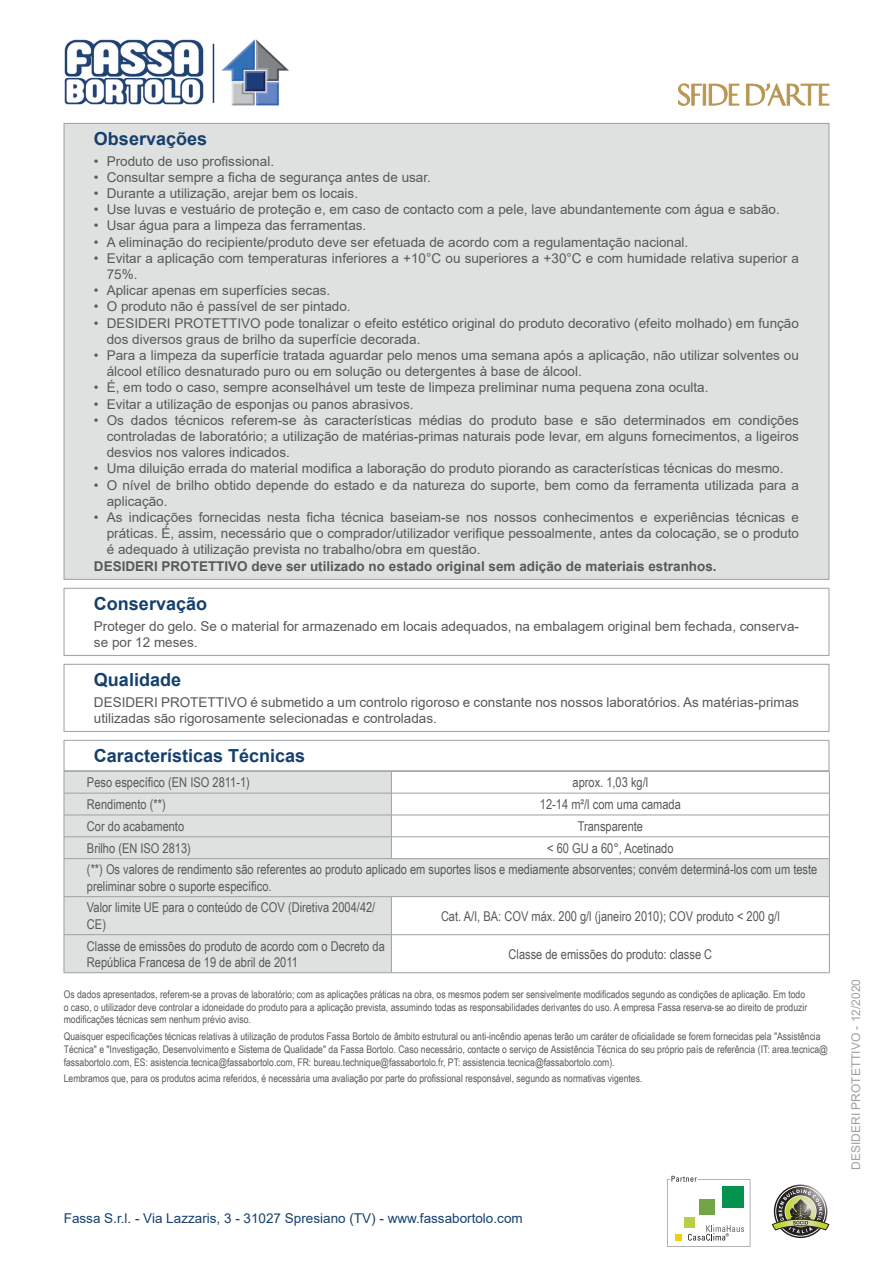
<style>
.page{position:relative;width:893px;height:1263px;background:#fff}
.page>*{position:absolute;margin:0;border:0;box-sizing:border-box;transform-origin:0 0}
.Titolo{font:700 18px "Arial";color:#15406e}
.Qualita{font:13.5px/16.2px "Arial";color:#57585a}
.normale_sx{font:13.5px/16.2px "Arial Narrow";color:#57585a}
.normale_centrato{font:13.5px "Arial Narrow";color:#57585a}
.Conservazione{font:13.5px/16.2px "Arial";color:#57585a}
.Note{font:700 13.5px "Arial";color:#57585a}
.t1{font:13.5px "Arial";color:#15406e}
.t2{font:12px "Arial";color:#9ba1a4}
.Disclaimer{font:10.5px/12.6px "Arial Narrow";color:#57585a}
</style>
<div class="page">
<svg style="left:667px;top:1176px;width:83px;height:71px"></svg>
<svg style="left:772px;top:1186px;width:57px;height:50px"></svg>
<img style="left:64px;top:39px;width:140px;height:66px">
<hr style="left:213px;top:44px;width:1px;height:59px;background:#15406e">
<img style="left:221px;top:39px;width:68px;height:67px">
<svg style="left:678px;top:83px;width:24px;height:23px"></svg>
<hr style="left:703px;top:84px;width:3px;height:21px;background:#b99652">
<svg style="left:709px;top:84px;width:30px;height:22px"></svg>
<svg style="left:746px;top:83px;width:83px;height:23px"></svg>
<div style="left:64px;top:123px;width:765px;height:456px;background:#dfe1e1"></div>
<div style="left:64px;top:588px;width:765px;height:68px;border:1px solid #9ba1a4"></div>
<div style="left:64px;top:664px;width:765px;height:68px;border:1px solid #9ba1a4"></div>
<div style="left:64px;top:740px;width:765px;height:31px;border:1px solid #9ba1a4"></div>
<svg style="left:65px;top:772px;width:764px;height:200px;fill:#dfe1e1"></svg>
<hr style="left:64px;top:771px;width:327px;height:1px;background:#9ba1a4">
<hr style="left:391px;top:771px;width:439px;height:1px;background:#9ba1a4">
<hr style="left:64px;top:793px;width:327px;height:1px;background:#9ba1a4">
<hr style="left:391px;top:793px;width:439px;height:1px;background:#9ba1a4">
<hr style="left:64px;top:815px;width:327px;height:1px;background:#9ba1a4">
<hr style="left:391px;top:815px;width:439px;height:1px;background:#9ba1a4">
<hr style="left:64px;top:836px;width:327px;height:1px;background:#9ba1a4">
<svg style="left:64px;top:772px;width:1px;height:86px"></svg>
<hr style="left:391px;top:836px;width:439px;height:1px;background:#9ba1a4">
<svg style="left:391px;top:771px;width:1px;height:87px"></svg>
<svg style="left:829px;top:771px;width:1px;height:87px"></svg>
<hr style="left:64px;top:858px;width:327px;height:1px;background:#9ba1a4">
<hr style="left:64px;top:859px;width:1px;height:37px;background:#9ba1a4">
<hr style="left:391px;top:858px;width:439px;height:1px;background:#9ba1a4">
<hr style="left:829px;top:859px;width:1px;height:37px;background:#9ba1a4">
<hr style="left:64px;top:896px;width:327px;height:1px;background:#9ba1a4">
<hr style="left:64px;top:897px;width:1px;height:37px;background:#9ba1a4">
<hr style="left:391px;top:896px;width:439px;height:1px;background:#9ba1a4">
<hr style="left:391px;top:897px;width:1px;height:37px;background:#9ba1a4">
<hr style="left:829px;top:897px;width:1px;height:37px;background:#9ba1a4">
<hr style="left:64px;top:934px;width:327px;height:1px;background:#9ba1a4">
<hr style="left:64px;top:935px;width:1px;height:37px;background:#9ba1a4">
<hr style="left:64px;top:972px;width:327px;height:1px;background:#9ba1a4">
<hr style="left:391px;top:934px;width:439px;height:1px;background:#9ba1a4">
<hr style="left:391px;top:935px;width:1px;height:37px;background:#9ba1a4">
<hr style="left:829px;top:935px;width:1px;height:37px;background:#9ba1a4">
<hr style="left:391px;top:972px;width:439px;height:1px;background:#9ba1a4">
<p class="Titolo" style="left:94px;top:126px;width:115px">Observações</p>
<p class="Qualita" style="left:94px;top:153px;width:182px">• Produto de uso profissional.</p>
<p class="Qualita" style="left:94px;top:169px;width:338px">• Consultar sempre a ficha de segurança antes de usar.</p>
<p class="Qualita" style="left:94px;top:185px;width:266px">• Durante a utilização, arejar bem os locais.</p>
<p class="Qualita" style="left:94px;top:201px;width:687px">• Use luvas e vestuário de proteção e, em caso de contacto com a pele, lave abundantemente com água e sabão.</p>
<p class="Qualita" style="left:94px;top:217px;width:274px">• Usar água para a limpeza das ferramentas.</p>
<p class="Qualita" style="left:94px;top:234px;width:596px">• A eliminação do recipiente/produto deve ser efetuada de acordo com a regulamentação nacional.</p>
<p class="Qualita" style="left:107px;top:250px;width:694px;text-indent:-13px">• Evitar a aplicação com temperaturas inferiores a +10°C ou superiores a +30°C e com humidade relativa superior a<br>75%.</p>
<p class="Qualita" style="left:94px;top:282px;width:238px">• Aplicar apenas em superfícies secas.</p>
<p class="Qualita" style="left:94px;top:298px;width:258px">• O produto não é passível de ser pintado.</p>
<p class="Qualita" style="left:107px;top:315px;width:694px;text-indent:-13px">• DESIDERI PROTETTIVO pode tonalizar o efeito estético original do produto decorativo (efeito molhado) em função dos diversos graus de brilho da superfície decorada.</p>
<p class="Qualita" style="left:107px;top:347px;width:694px;text-indent:-13px">• Para a limpeza da superfície tratada aguardar pelo menos uma semana após a aplicação, não utilizar solventes ou álcool etílico desnaturado puro ou em solução ou detergentes à base de álcool.</p>
<p class="Qualita" style="left:94px;top:379px;width:616px">• É, em todo o caso, sempre aconselhável um teste de limpeza preliminar numa pequena zona oculta.</p>
<p class="Qualita" style="left:94px;top:396px;width:321px">• Evitar a utilização de esponjas ou panos abrasivos.</p>
<p class="Qualita" style="left:107px;top:412px;width:694px;text-align:justify;text-indent:-13px">• Os dados técnicos referem-se às características médias do produto base e são determinados em condições controladas de laboratório; a utilização de matérias-primas naturais pode levar, em alguns fornecimentos, a ligeiros desvios nos valores indicados.</p>
<p class="Qualita" style="left:94px;top:460px;width:691px">• Uma diluição errada do material modifica a laboração do produto piorando as características técnicas do mesmo.</p>
<p class="Qualita" style="left:107px;top:477px;width:694px;text-indent:-13px">• O nível de brilho obtido depende do estado e da natureza do suporte, bem como da ferramenta utilizada para a aplicação.</p>
<p class="Qualita" style="left:107px;top:509px;width:694px;text-align:justify;text-indent:-13px">• As indicações fornecidas nesta ficha técnica baseiam-se nos nossos conhecimentos e experiências técnicas e práticas. É, assim, necessário que o comprador/utilizador verifique pessoalmente, antes da colocação, se o produto é adequado à utilização prevista no trabalho/obra em questão.</p>
<p class="Note" style="left:94px;top:556px;width:624px">DESIDERI PROTETTIVO deve ser utilizado no estado original sem adição de materiais estranhos.</p>
<p class="Titolo" style="left:94px;top:591px;width:115px">Conservação</p>
<p class="Conservazione" style="left:94px;top:618px;width:706px">Proteger do gelo. Se o material for armazenado em locais adequados, na embalagem original bem fechada, conserva&shy;se por 12 meses.</p>
<p class="Titolo" style="left:94px;top:667px;width:89px">Qualidade</p>
<p class="Qualita" style="left:94px;top:694px;width:706px">DESIDERI PROTETTIVO é submetido a um controlo rigoroso e constante nos nossos laboratórios. As matérias-primas utilizadas são rigorosamente selecionadas e controladas.</p>
<p class="Titolo" style="left:94px;top:743px;width:213px">Características Técnicas</p>
<p class="normale_sx" style="left:87px;top:774px;width:164px">Peso específico (EN ISO 2811-1)</p>
<p class="normale_centrato" style="left:573px;top:772px;width:77px">aprox. 1,03 kg/l</p>
<p class="normale_sx" style="left:87px;top:796px;width:80px">Rendimento (**)</p>
<p class="normale_centrato" style="left:540px;top:794px;width:142px">12-14 m²/l com uma camada</p>
<p class="normale_sx" style="left:87px;top:817px;width:99px">Cor do acabamento</p>
<p class="normale_centrato" style="left:578px;top:816px;width:67px">Transparente</p>
<p class="normale_sx" style="left:87px;top:839px;width:105px">Brilho (EN ISO 2813)</p>
<p class="normale_centrato" style="left:547px;top:838px;width:128px">&lt; 60 GU a 60°, Acetinado</p>
<p class="normale_sx" style="left:87px;top:861px;width:732px">(**) Os valores de rendimento são referentes ao produto aplicado em suportes lisos e mediamente absorventes; convém determiná-los com um teste preliminar sobre o suporte específico.</p>
<p class="normale_sx" style="left:87px;top:899px;width:290px">Valor limite UE para o conteúdo de COV (Diretiva 2004/42/<br>CE)</p>
<p class="normale_centrato" style="left:441px;top:906px;width:340px">Cat. A/I, BA: COV máx. 200 g/l (janeiro 2010); COV produto &lt; 200 g/l</p>
<p class="normale_sx" style="left:87px;top:937px;width:299px">Classe de emissões do produto de acordo com o Decreto da<br>República Francesa de 19 de abril de 2011</p>
<p class="normale_centrato" style="left:509px;top:944px;width:205px">Classe de emissões do produto: classe C</p>
<p class="Disclaimer" style="left:64px;top:988px;width:745px">Os dados apresentados, referem-se a provas de laboratório; com as aplicações práticas na obra, os mesmos podem ser sensivelmente modificados segundo as condições de aplicação. Em todo o caso, o utilizador deve controlar a idoneidade do produto para a aplicação prevista, assumindo todas as responsabilidades derivantes do uso. A empresa Fassa reserva-se ao direito de produzir modificações técnicas sem nenhum prévio aviso.</p>
<p class="Disclaimer" style="left:64px;top:1030px;width:766px">Quaisquer especificações técnicas relativas à utilização de produtos Fassa Bortolo de âmbito estrutural ou anti-incêndio apenas terão um caráter de oficialidade se forem fornecidas pela "Assistência<br>Técnica" e "Investigação, Desenvolvimento e Sistema de Qualidade" da Fassa Bortolo. Caso necessário, contacte o serviço de Assistência Técnica do seu próprio país de referência (IT: area.tecnica@ fassabortolo.com, ES: asistencia.tecnica@fassabortolo.com, FR: bureau.technique@fassabortolo.fr, PT: assistencia.tecnica@fassabortolo.com).</p>
<p class="Disclaimer" style="left:64px;top:1072px;width:580px">Lembramos que, para os produtos acima referidos, é necessária uma avaliação por parte do profissional responsável, segundo as normativas vigentes.</p>
<p class="t1" style="left:64px;top:1208px;width:460px">Fassa S.r.l. - Via Lazzaris, 3 - 31027 Spresiano (TV) - www.fassabortolo.com</p>
<p class="t2" style="left:848px;top:1170px;width:192px;rotate:-90deg">DESIDERI PROTETTIVO - 12/2020</p>
</div>
